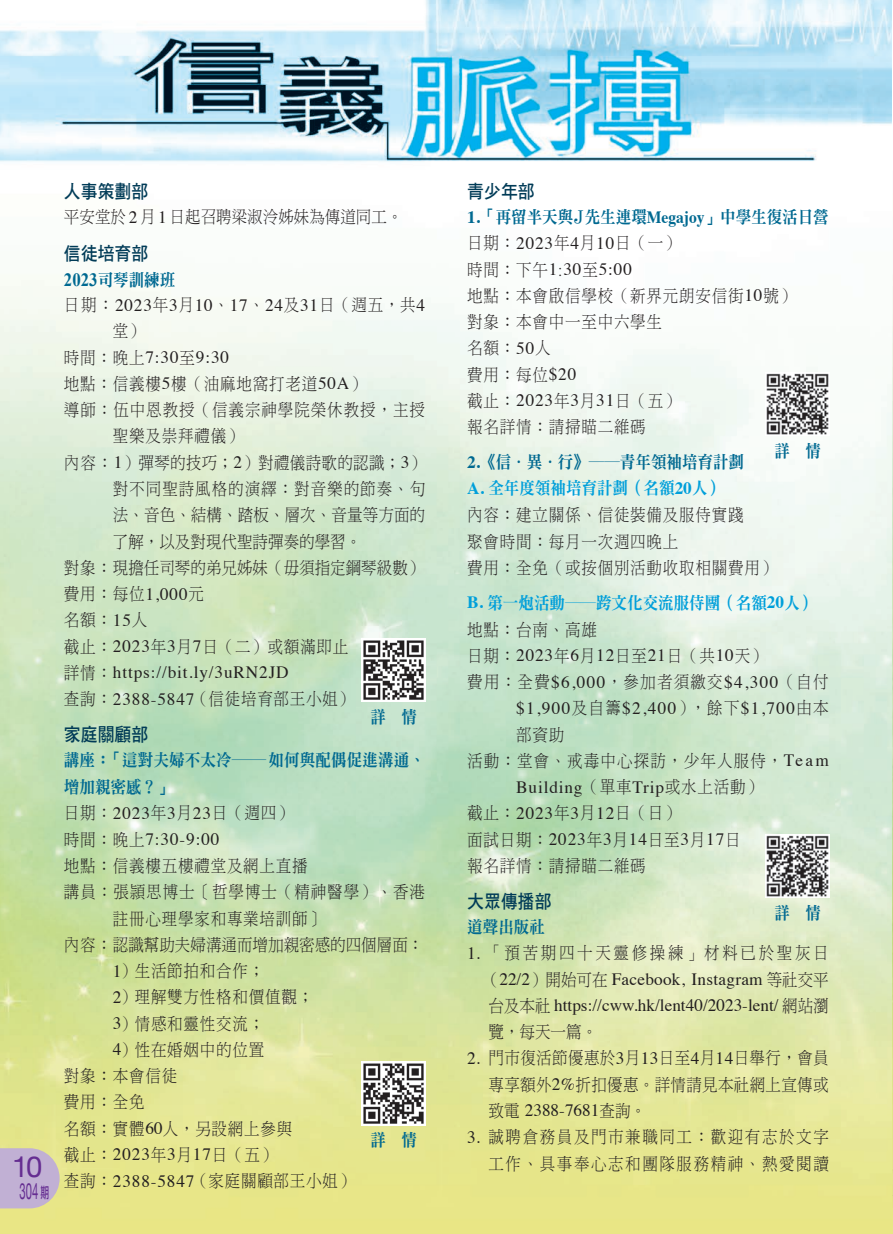
<style>
.page{position:relative;width:893px;height:1234px;background:#fff}
.page>*{position:absolute;margin:0;border:0;box-sizing:border-box;transform-origin:0 0}
.t1{font:29.25px "Helvetica Neue";color:#652d91}
.t2{font:22.5px "Helvetica Neue";color:#652d91;scale:.5 1}
.t3{font:18.75px "DF Hei HK W7";color:#003b57;scale:.9 1}
.t4{font:17.25px/26.2px "DF Ming HK W3";letter-spacing:.05em;color:#231f20;scale:.9 1}
.t5{font:17.25px/26.2px "Times";letter-spacing:.015em;color:#231f20}
.t6{font:17.25px/27px "DF Ming HK W9";color:#006991;scale:.9 1}
.t7{font:17.25px "DF Ming HK W3";color:#231f20;scale:.9 1}
.t8{font:17.25px/26.2px "DF Ming HK W3";letter-spacing:.02em;color:#231f20;text-align:right;scale:.9 1}
.t9{font:17.25px/26.2px "DF Ming HK W3";letter-spacing:.08em;color:#231f20;scale:.9 1}
.t10{font:17.25px "Times";letter-spacing:.05em;color:#231f20}
.t11{font:17.25px/26.2px "DF Ming HK W3";letter-spacing:.1em;color:#231f20;text-align:right;scale:.9 1}
.t12{font:17.25px "Times";letter-spacing:.08em;color:#231f20}
.t13{font:17.25px/26.2px "DF Ming HK W3";letter-spacing:.075em;color:#231f20;scale:.9 1}
.t14{font:17.25px "DF Ming HK W9";color:#009fda;scale:.9 1}
.t15{font:17.25px "DF Ming HK W3";letter-spacing:.17em;color:#231f20;scale:.9 1}
.t16{font:17.25px "DF Ming HK W3";letter-spacing:.005em;color:#231f20;scale:.9 1}
.s1{font-family:"DF Li Hei HK W5";font-size:15px}
.s2{font-family:"Times"}
.s3{font-family:"Times New Roman";font-weight:700;font-size:18.75px}
.s4{font-family:"DF Ming HK W3"}
.s5{font-family:"Times";font-weight:700}
.s6{font-family:"Adobe Ming Std";font-weight:300}
.s7{font-family:"Ping Fang TC";font-weight:600}
.s8{font-family:"Times";font-weight:700;color:#009fda}
.s9{color:#009fda}
</style>
<div class="page">
<img style="left:0;top:0;width:892px;height:166px">
<img style="left:892px;top:0;width:1px;height:1233px">
<svg style="left:0;top:1147px;width:60px;height:61px"></svg>
<img style="left:363px;top:640px;width:61px;height:60px">
<img style="left:766px;top:373px;width:63px;height:62px">
<img style="left:363px;top:1063px;width:61px;height:61px">
<img style="left:766px;top:833px;width:63px;height:64px">
<h1 class="t1" style="left:12px;top:1145px;width:32px">10</h1>
<h2 class="t2" style="left:20px;top:1174px;width:62px">304 <span class="s1">期</span></h2>
<p class="t3" style="left:64px;top:181px;width:95px">人事策劃部</p>
<p class="t7" style="left:64px;top:207px;width:378px">平安堂於 <span class="s2">2</span> 月 <span class="s2">1</span> 日起召聘梁淑泠姊妹為傳道同工。</p>
<p class="t3" style="left:64px;top:243px;width:95px">信徒培育部</p>
<p class="t6" style="left:64px;top:265px;width:125px"><span class="s3">2023</span>司琴訓練班</p>
<p class="t4" style="left:113px;top:291px;width:348px;text-indent:-49px">日期：<span class="s2">2023</span>年<span class="s2">3</span>月<span class="s2">10</span>、<span class="s2">17</span>、<span class="s2">24</span>及<span class="s2">31</span>日（週五，共<span class="s2">4</span>堂）</p>
<p class="t5" style="left:64px;top:342px;width:167px"><span class="s4">時間：晚上</span>7:30<span class="s4">至</span>9:30</p>
<p class="t4" style="left:64px;top:370px;width:337px">地點：信義樓<span class="s2">5</span>樓（油麻地窩打老道<span class="s2">50A</span>）</p>
<p class="t4" style="left:64px;top:396px;width:403px">導師：伍中恩教授（信義宗神學院榮休教授，主授</p>
<p class="t4" style="left:113px;top:423px;width:146px">聖樂及崇拜禮儀）</p>
<p class="t8" style="left:64px;top:449px;width:403px">內容：<span class="s2">1</span>）彈琴的技巧；<span class="s2">2</span>）對禮儀詩歌的認識；<span class="s2">3</span>）</p>
<p class="t4" style="left:113px;top:475px;width:349px">對不同聖詩風格的演繹：對音樂的節奏、句</p>
<p class="t16" style="left:113px;top:505px;width:348px">法、音色、結構、踏板、層次、音量等方面的</p>
<p class="t7" style="left:113px;top:532px;width:278px">了解，以及對現代聖詩彈奏的學習。</p>
<p class="t7" style="left:64px;top:558px;width:401px">對象：現擔任司琴的弟兄姊妹（毋須指定鋼琴級數）</p>
<p class="t4" style="left:64px;top:580px;width:157px">費用：每位<span class="s2">1,000</span>元</p>
<p class="t4" style="left:64px;top:606px;width:94px">名額：<span class="s2">15</span>人</p>
<p class="t4" style="left:64px;top:633px;width:317px">截止：<span class="s2">2023</span>年<span class="s2">3</span>月<span class="s2">7</span>日（二）或額滿即止</p>
<p class="t10" style="left:64px;top:656px;width:226px"><span class="s4">詳情：</span>https://bit.ly/3uRN2JD</p>
<p class="t4" style="left:64px;top:685px;width:323px">查詢：<span class="s2">2388-5847</span>（信徒培育部王小姐）</p>
<p class="t3" style="left:64px;top:724px;width:95px">家庭關顧部</p>
<p class="t6" style="left:64px;top:746px;width:403px">講座：「這對夫婦不太冷─如何與配偶促進溝通、增加親密感？」</p>
<p class="t4" style="left:64px;top:799px;width:256px">日期：<span class="s2">2023</span>年<span class="s2">3</span>月<span class="s2">23</span>日（週四）</p>
<p class="t5" style="left:64px;top:824px;width:157px"><span class="s4">時間：晚上</span>7:30-9:00</p>
<p class="t4" style="left:64px;top:852px;width:272px">地點：信義樓五樓禮堂及網上直播</p>
<p class="t4" style="left:64px;top:878px;width:403px">講員：張頴思博士〔哲學博士（精神醫學）、香港</p>
<p class="t4" style="left:113px;top:904px;width:236px">註冊心理學家和專業培訓師〕</p>
<p class="t7" style="left:64px;top:935px;width:401px">內容：認識幫助夫婦溝通而增加親密感的四個層面：</p>
<p class="t4" style="left:113px;top:957px;width:170px"><span class="s2">1</span>) 生活節拍和合作；</p>
<p class="t4" style="left:113px;top:983px;width:224px"><span class="s2">2</span>) 理解雙方性格和價值觀；</p>
<p class="t4" style="left:113px;top:1009px;width:170px"><span class="s2">3</span>) 情感和靈性交流；</p>
<p class="t4" style="left:64px;top:1036px;width:324px;text-indent:49px"><span class="s2">4</span>) 性在婚姻中的位置<br>對象：本會信徒<br>費用：全免<br>名額：實體<span class="s2">60</span>人，另設網上參與<br>截止：<span class="s2">2023</span>年<span class="s2">3</span>月<span class="s2">17</span>日（五）<br>查詢：<span class="s2">2388-5847</span>（家庭關顧部王小姐）</p>
<p class="t6" style="left:371px;top:702px;width:53px">詳　情</p>
<p class="t6" style="left:371px;top:1126px;width:53px">詳　情</p>
<p class="t3" style="left:467px;top:181px;width:76px">青少年部</p>
<p class="t6" style="left:467px;top:203px;width:403px"><span class="s5">1.</span>「再留半天與J先生連環<span class="s5">Megajoy</span>」中學生復活日營</p>
<p class="t4" style="left:467px;top:230px;width:237px">日期：<span class="s2">2023</span>年<span class="s2">4</span>月<span class="s2">10</span>日（一）</p>
<p class="t5" style="left:467px;top:254px;width:166px"><span class="s4">時間：下午</span>1<span class="s6">:</span>30<span class="s4">至</span>5:00</p>
<p class="t4" style="left:467px;top:282px;width:366px">地點：本會啟信學校（新界元朗安信街<span class="s2">10</span>號）對象：本會中一至中六學生<br>名額：<span class="s2">50</span>人<br>費用：每位<span class="s2">$20<br></span>截止：<span class="s2">2023</span>年<span class="s2">3</span>月<span class="s2">31</span>日（五）<br>報名詳情：請掃瞄二維碼</p>
<p class="t6" style="left:467px;top:448px;width:309px;line-height:26.2px"><span class="s5">2.</span>《信<span class="s7">・</span>異<span class="s7">・</span>行》──青年領袖培育計劃<br><span class="s8">A.</span> <span class="s9">全年度領袖培育計劃（名額</span><span class="s8">20</span><span class="s9">人）</span></p>
<p class="t4" style="left:467px;top:501px;width:345px">內容：建立關係、信徒裝備及服侍實踐<br>聚會時間：每月一次週四晚上<br>費用：全免（或按個別活動收取相關費用）</p>
<p class="t14" style="left:467px;top:593px;width:388px"><span class="s5">B.</span> 第一炮活動──跨文化交流服侍團（名額<span class="s5">20</span>人）</p>
<p class="t9" style="left:467px;top:616px;width:403px">地點：台南、高雄<br>日期：<span class="s2">2023</span>年<span class="s2">6</span>月<span class="s2">12</span>日至<span class="s2">21</span>日（共<span class="s2">10</span>天）<br>費用：全費<span class="s2">$6,000</span>，參加者須繳交<span class="s2">$4,300</span>（自付</p>
<p class="t12" style="left:516px;top:691px;width:314px">$1,900<span class="s4">及自籌</span>$2,400<span class="s4">） ，餘下</span>$1,700<span class="s4">由本</span></p>
<p class="t13" style="left:467px;top:721px;width:403px;text-indent:49px">部資助<br>活動：堂會、戒毒中心探訪，少年人服侍，<span class="s2">Team</span></p>
<p class="t10" style="left:516px;top:770px;width:247px">Building<span class="s4">（單車</span>Trip<span class="s4">或水上活動）</span></p>
<p class="t4" style="left:467px;top:799px;width:305px">截止：<span class="s2">2023</span>年<span class="s2">3</span>月<span class="s2">12</span>日（日）<br>面試日期：<span class="s2">2023</span>年<span class="s2">3</span>月<span class="s2">14</span>日至<span class="s2">3</span>月<span class="s2">17</span>日報名詳情：請掃瞄二維碼</p>
<p class="t3" style="left:467px;top:891px;width:95px">大眾傳播部</p>
<p class="t6" style="left:467px;top:912px;width:88px">道聲出版社</p>
<p class="t15" style="left:467px;top:943px;width:403px"><span class="s2">1.</span> 「預苦期四十天靈修操練」材料已於聖灰日</p>
<p class="t5" style="left:484px;top:964px;width:346px"><span class="s4">（</span>22/2<span class="s4">）開始可在</span> Facebook, Instagram <span class="s4">等社交平台及本社</span> https://cww.hk/lent40/2023-lent/ <span class="s4">網站瀏</span></p>
<p class="t4" style="left:489px;top:1018px;width:122px">覽，每天一篇。</p>
<p class="t8" style="left:467px;top:1044px;width:403px"><span class="s2">2.</span> 門市復活節優惠於<span class="s2">3</span>月<span class="s2">13</span>日至<span class="s2">4</span>月<span class="s2">14</span>日舉行，會員專享額外<span class="s2">2%</span>折扣優惠。詳情請見本社網上宣傳或</p>
<p class="t5" style="left:489px;top:1095px;width:159px"><span class="s4">致電</span> 2388-7681<span class="s4">查詢。</span></p>
<p class="t11" style="left:467px;top:1123px;width:403px"><span class="s2">3.</span> 誠聘倉務員及門市兼職同工：歡迎有志於文字工作、具事奉心志和團隊服務精神、熱愛閱讀</p>
<p class="t6" style="left:775px;top:437px;width:53px">詳　情</p>
<p class="t6" style="left:775px;top:898px;width:53px">詳　情</p>
</div>
